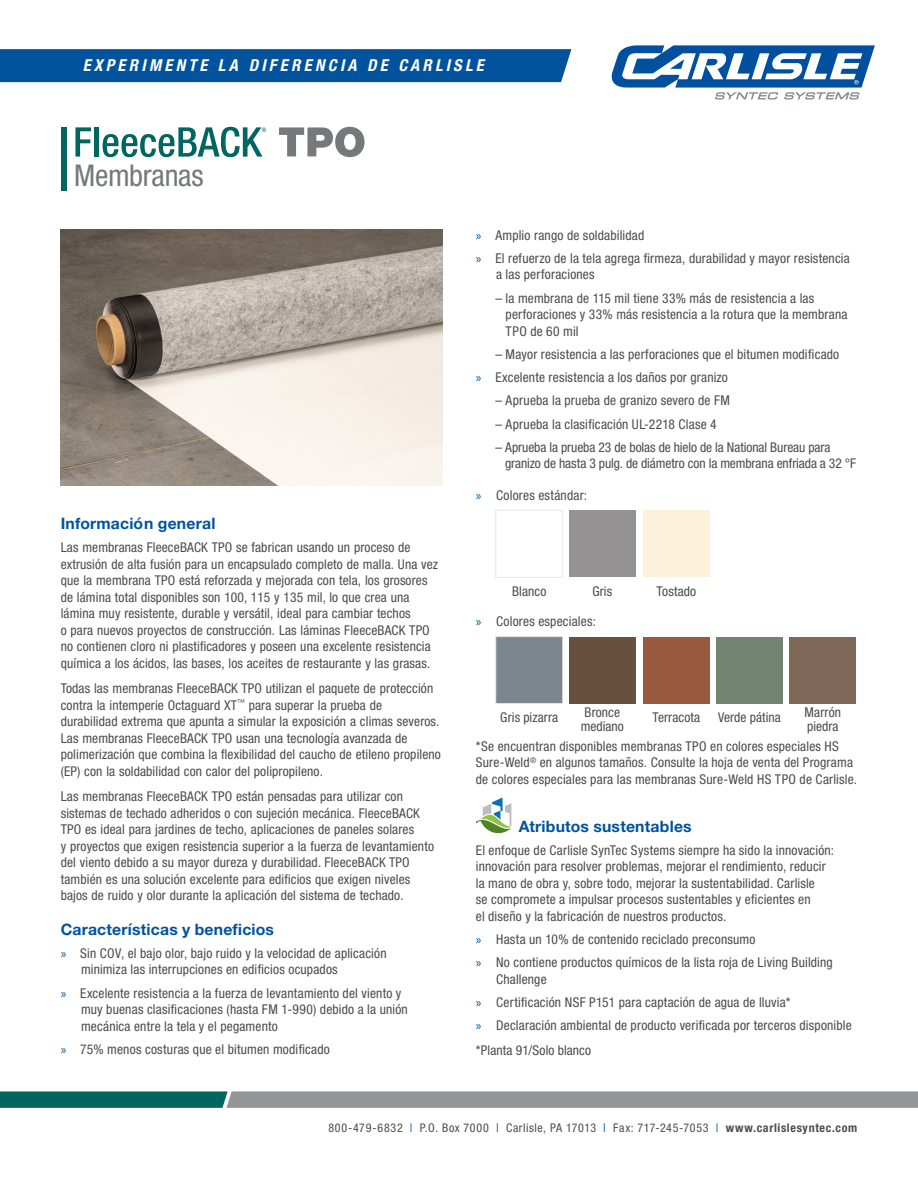
<style>
.page{position:relative;width:918px;height:1188px;background:#fff}
.page>*{position:absolute;margin:0;border:0;box-sizing:border-box;transform-origin:0 0}
.t1{font:condensed 30px "Helvetica Neue LT Pro";letter-spacing:-.01em;color:#76787b}
.t2{font:italic 700 condensed 16.5px "Helvetica Neue LT Pro";letter-spacing:.2em;color:#fff}
.t3{font:700 15.75px "Helvetica Neue LT Pro";letter-spacing:.015em;color:#01539e}
.Body_Text{font:condensed 13.5px/16.5px "Helvetica Neue LT Pro";letter-spacing:.01em;color:#4b4c4d}
.t4{font:condensed 12px "Helvetica Neue LT Pro";letter-spacing:.05em;color:#4b4c4d}
.s1{font-family:"Myriad Pro";font-stretch:normal;color:#01539e}
.s2{color:#01539e}
.s3{font-weight:700}
</style>
<div class="page">
<svg style="left:279px;top:127px;width:86px;height:30px"></svg>
<svg style="left:75px;top:127px;width:16px;height:30px"></svg>
<div style="left:94px;top:127px;width:5px;height:30px;background:#00665f"></div>
<svg style="left:103px;top:127px;width:163px;height:30px"></svg>
<div style="left:61px;top:127px;width:6px;height:64px;background:#00665f"></div>
<svg style="left:0;top:1091px;width:918px;height:17px;background:#748d8e"></svg>
<div style="left:0;top:49px;width:571px;height:33px;background:#01539e"></div>
<svg style="left:612px;top:45px;width:263px;height:55px"></svg>
<img style="left:61px;top:230px;width:381px;height:256px">
<svg style="left:476px;top:798px;width:35px;height:35px"></svg>
<div style="left:495px;top:510px;width:68px;height:68px;border:1px solid #e6e7e9"></div>
<div style="left:495px;top:636px;width:68px;height:68px;background:#7c858c;border:1px solid #e6e7e9"></div>
<div style="left:569px;top:510px;width:67px;height:67px;background:#959294"></div>
<div style="left:569px;top:637px;width:67px;height:67px;background:#67503d"></div>
<div style="left:643px;top:510px;width:67px;height:67px;background:#fef1db"></div>
<div style="left:643px;top:637px;width:67px;height:67px;background:#985a3e"></div>
<div style="left:716px;top:637px;width:67px;height:67px;background:#738373"></div>
<div style="left:789px;top:637px;width:67px;height:67px;background:#7e6756"></div>
<p class="t2" style="left:83px;top:55px;width:403px">EXPERIMENTE LA DIFERENCIA DE CARLISLE</p>
<p class="t1" style="left:74px;top:158px;width:131px">Membranas</p>
<p class="t3" style="left:61px;top:514px;width:156px">Información general</p>
<p class="Body_Text" style="left:61px;top:539px;width:379px">Las membranas FleeceBACK TPO se fabrican usando un proceso de extrusión de alta fusión para un encapsulado completo de malla. Una vez que la membrana TPO está reforzada y mejorada con tela, los grosores de lámina total disponibles son 100, 115 y 135 mil, lo que crea una lámina muy resistente, durable y versátil, ideal para cambiar techos<br>o para nuevos proyectos de construcción. Las láminas FleeceBACK TPO no contienen cloro ni plastificadores y poseen una excelente resistencia química a los ácidos, las bases, los aceites de restaurante y las grasas.</p>
<p class="Body_Text" style="left:61px;top:680px;width:382px">Todas las membranas FleeceBACK TPO utilizan el paquete de protección contra la intemperie Octaguard XT<sup>™</sup> para superar la prueba de durabilidad extrema que apunta a simular la exposición a climas severos.<br>Las membranas FleeceBACK TPO usan una tecnología avanzada de polimerización que combina la flexibilidad del caucho de etileno propileno (EP) con la soldabilidad con calor del polipropileno.</p>
<p class="Body_Text" style="left:61px;top:788px;width:375px">Las membranas FleeceBACK TPO están pensadas para utilizar con sistemas de techado adheridos o con sujeción mecánica. FleeceBACK TPO es ideal para jardines de techo, aplicaciones de paneles solares<br>y proyectos que exigen resistencia superior a la fuerza de levantamiento del viento debido a su mayor dureza y durabilidad. FleeceBACK TPO también es una solución excelente para edificios que exigen niveles bajos de ruido y olor durante la aplicación del sistema de techado.</p>
<p class="t3" style="left:61px;top:919px;width:215px">Características y beneficios</p>
<p class="Body_Text" style="left:81px;top:945px;width:307px;text-indent:-20px"><span class="s1">»</span> Sin COV, el bajo olor, bajo ruido y la velocidad de aplicación minimiza las interrupciones en edificios ocupados</p>
<p class="Body_Text" style="left:81px;top:985px;width:328px;text-indent:-20px"><span class="s1">»</span> Excelente resistencia a la fuerza de levantamiento del viento y muy buenas clasificaciones (hasta FM 1-990) debido a la unión mecánica entre la tela y el pegamento</p>
<p class="Body_Text" style="left:61px;top:1041px;width:271px"><span class="s1">»</span> 75% menos costuras que el bitumen modificado</p>
<p class="Body_Text" style="left:476px;top:226px;width:170px"><span class="s1">»</span> Amplio rango de soldabilidad</p>
<p class="Body_Text" style="left:496px;top:250px;width:355px;text-indent:-20px"><span class="s1">»</span> El refuerzo de la tela agrega firmeza, durabilidad y mayor resistencia a las perforaciones</p>
<p class="Body_Text" style="left:506px;top:289px;width:343px;text-indent:-10px">– la membrana de 115 mil tiene 33% más de resistencia a las perforaciones y 33% más resistencia a la rotura que la membrana<br>TPO de 60 mil</p>
<p class="Body_Text" style="left:495px;top:346px;width:345px">– Mayor resistencia a las perforaciones que el bitumen modificado</p>
<p class="Body_Text" style="left:476px;top:369px;width:254px"><span class="s1">»</span> Excelente resistencia a los daños por granizo</p>
<p class="Body_Text" style="left:495px;top:392px;width:236px">– Aprueba la prueba de granizo severo de FM</p>
<p class="Body_Text" style="left:495px;top:415px;width:223px">– Aprueba la clasificación UL-2218 Clase 4</p>
<p class="Body_Text" style="left:505px;top:439px;width:353px;text-indent:-10px">– Aprueba la prueba 23 de bolas de hielo de la National Bureau para granizo de hasta 3 pulg. de diámetro con la membrana enfriada a 32 °F</p>
<p class="Body_Text" style="left:476px;top:487px;width:113px"><span class="s1">»</span> Colores estándar:</p>
<p class="Body_Text" style="left:512px;top:583px;width:36px">Blanco</p>
<p class="Body_Text" style="left:592px;top:583px;width:21px">Gris</p>
<p class="Body_Text" style="left:476px;top:613px;width:122px"><span class="s1">»</span> Colores especiales:</p>
<p class="Body_Text" style="left:657px;top:583px;width:41px">Tostado</p>
<p class="Body_Text" style="left:500px;top:709px;width:59px">Gris pizarra</p>
<p class="Body_Text" style="left:581px;top:706px;width:45px;line-height:13.5px">Bronce mediano</p>
<p class="Body_Text" style="left:653px;top:709px;width:49px">Terracota</p>
<p class="Body_Text" style="left:718px;top:709px;width:64px">Verde pátina</p>
<p class="Body_Text" style="left:805px;top:706px;width:38px;line-height:13.5px">Marrón piedra</p>
<p class="Body_Text" style="left:476px;top:738px;width:383px">*Se encuentran disponibles membranas TPO en colores especiales HS<br>Sure-Weld<sup>®</sup> en algunos tamaños. Consulte la hoja de venta del Programa de colores especiales para las membranas Sure-Weld HS TPO de Carlisle.</p>
<p class="t3" style="left:519px;top:816px;width:174px">Atributos sustentables</p>
<p class="Body_Text" style="left:476px;top:842px;width:360px">El enfoque de Carlisle SynTec Systems siempre ha sido la innovación: innovación para resolver problemas, mejorar el rendimiento, reducir la mano de obra y, sobre todo, mejorar la sustentabilidad. Carlisle<br>se compromete a impulsar procesos sustentables y eficientes en<br>el diseño y la fabricación de nuestros productos.</p>
<p class="Body_Text" style="left:476px;top:931px;width:281px"><span class="s1">»</span> Hasta un 10% de contenido reciclado preconsumo</p>
<p class="Body_Text" style="left:496px;top:954px;width:338px;text-indent:-20px"><span class="s1">»</span> No contiene productos químicos de la lista roja de Living Building<br>Challenge</p>
<p class="Body_Text" style="left:476px;top:994px;width:316px"><span class="s1">»</span> Certificación NSF P151 para captación de agua de lluvia*</p>
<p class="Body_Text" style="left:476px;top:1017px;width:377px"><span class="s1">»</span> Declaración ambiental de producto verificada por terceros disponible</p>
<p class="Body_Text" style="left:476px;top:1042px;width:117px">*Planta 91/Solo blanco</p>
<p class="t4" style="left:328px;top:1121px;width:530px">800-479-6832 <span class="s2">|</span> P.O. Box 7000 <span class="s2">|</span> Carlisle, PA 17013 <span class="s2">|</span> Fax: 717-245-7053 <span class="s2">|</span> <span class="s3">www.carlislesyntec.com</span></p>
</div>
